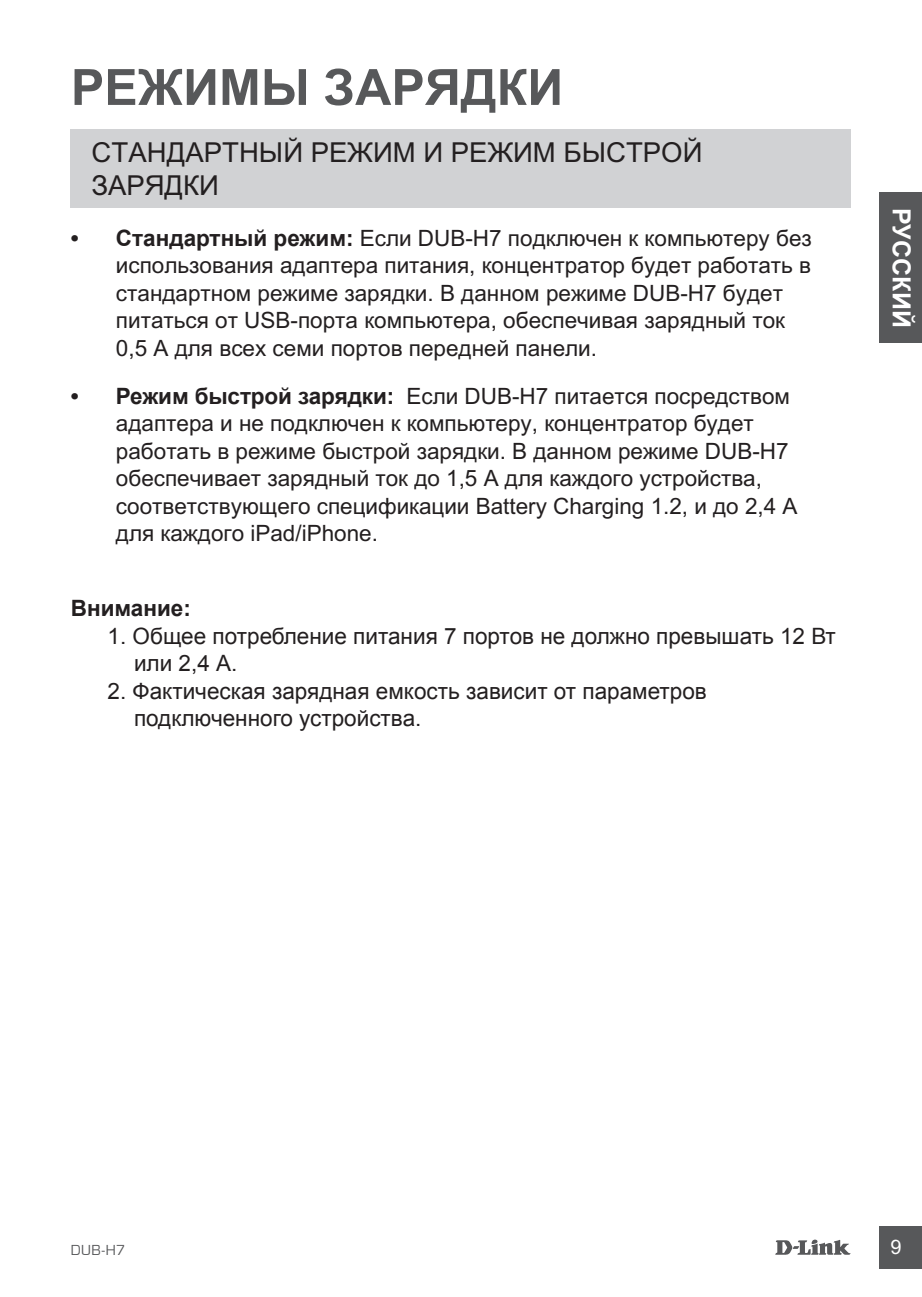
<style>
.page{position:relative;width:922px;height:1297px;background:#fff}
.page>*{position:absolute;margin:0;border:0;box-sizing:border-box;transform-origin:0 0}
.t1{font:700 50px "Arial";letter-spacing:.005em;color:#57585a}
.t2{font:27.5px/33px "Arial";letter-spacing:.005em;color:#231f20}
.t3{font:700 25px "Arial";letter-spacing:.01em;color:#fff}
.t4{font:22.5px/27.5px "Arial";letter-spacing:.005em;color:#231f20}
.t5{font:700 22.5px "Arial";color:#231f20}
.t6{font:20px "Arial";color:#fff}
.t7{font:15px "Eurostile";color:#57585a}
.s1{font-weight:700}
</style>
<div class="page">
<svg style="left:775px;top:1239px;width:75px;height:16px"></svg>
<div style="left:879px;top:1226px;width:42px;height:43px;background:#57585a"></div>
<div style="left:879px;top:192px;width:42px;height:150px;background:#57585a"></div>
<div style="left:71px;top:130px;width:779px;height:78px;background:#d1d2d4"></div>
<h1 class="t1" style="left:71px;top:60px;width:493px">РЕЖИМЫ ЗАРЯДКИ</h1>
<p class="t2" style="left:92px;top:136px;width:612px">СТАНДАРТНЫЙ РЕЖИМ И РЕЖИМ БЫСТРОЙ<br>ЗАРЯДКИ</p>
<p class="t4" style="left:116px;top:224px;width:697px;text-indent:-45px"><span class="s1">• Стандартный режим:</span> Если DUB-H7 подключен к компьютеру без использования адаптера питания, концентратор будет работать в стандартном режиме зарядки. В данном режиме DUB-H7 будет питаться от USB-порта компьютера, обеспечивая зарядный ток 0,5 А для всех семи портов передней панели.</p>
<p class="t4" style="left:116px;top:382px;width:682px;text-indent:-45px"><span class="s1">• Режим быстрой зарядки:</span> Если DUB-H7 питается посредством адаптера и не подключен к компьютеру, концентратор будет работать в режиме быстрой зарядки. В данном режиме DUB-H7 обеспечивает зарядный ток до 1,5 А для каждого устройства, соответствующего спецификации Battery Charging 1.2, и до 2,4 А для каждого iPad/iPhone.</p>
<p class="t5" style="left:71px;top:594px;width:121px">Внимание:</p>
<p class="t4" style="left:134px;top:623px;width:703px;text-indent:-26px">1. Общее потребление питания 7 портов не должно превышать 12 Вт или 2,4 А.</p>
<p class="t4" style="left:134px;top:677px;width:574px;text-indent:-26px">2. Фактическая зарядная емкость зависит от параметров подключенного устройства.</p>
<p class="t3" style="left:915px;top:208px;width:121px;rotate:90deg">РУССКИЙ</p>
<p class="t7" style="left:71px;top:1241px;width:56px">DUB-H7</p>
<p class="t6" style="left:890px;top:1236px;width:13px">9</p>
</div>
